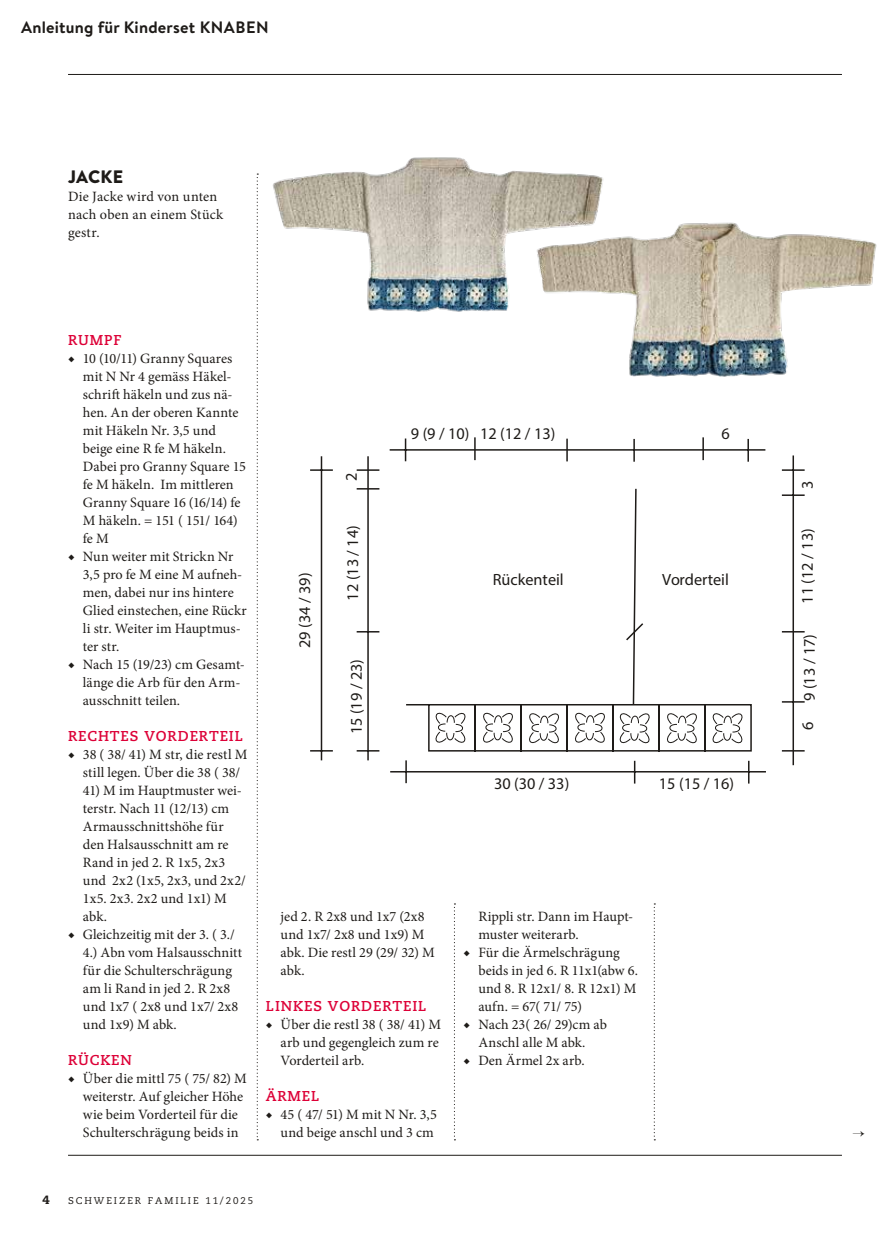
<style>
.page{position:relative;width:893px;height:1234px;background:#fff}
.page>*{position:absolute;margin:0;border:0;box-sizing:border-box;transform-origin:0 0}
.t1{font:900 18px "Brandon Text";letter-spacing:.005em;color:#1e1b18}
.t2{font:700 16.5px "Brandon Text";letter-spacing:.01em;color:#1e1b18}
.t3{font:16.2px "Myriad Pro";color:#1e1b18}
.t4{font:14.25px/18px "Minion Pro";color:#1e1b18}
.t5{font:700 14.25px "Caecilia";letter-spacing:.06em;color:#dd0037}
.t6{font:800 12px "Caecilia";color:#1e1b18}
.t7{font:9.75px "Caecilia";letter-spacing:.2em;color:#1e1b18}
</style>
<div class="page">
<hr style="left:68px;top:1154px;width:774px;height:1px;background:#1e1b18">
<hr style="left:68px;top:74px;width:774px;height:1px;background:#1e1b18">
<svg style="left:257px;top:173px;width:1px;height:967px"></svg>
<svg style="left:454px;top:903px;width:1px;height:237px"></svg>
<svg style="left:654px;top:903px;width:1px;height:237px"></svg>
<img style="left:273px;top:157px;width:331px;height:155px">
<img style="left:528px;top:206px;width:349px;height:171px">
<svg style="left:389px;top:438px;width:377px;height:346px"></svg>
<hr style="left:792px;top:455px;width:2px;height:310px;background:#1e1b18">
<hr style="left:782px;top:469px;width:23px;height:2px;background:#1e1b18">
<hr style="left:782px;top:494px;width:23px;height:2px;background:#1e1b18">
<svg style="left:782px;top:701px;width:23px;height:1px"></svg>
<svg style="left:645px;top:708px;width:101px;height:39px"></svg>
<svg style="left:356px;top:454px;width:289px;height:307px"></svg>
<svg style="left:357px;top:488px;width:22px;height:1px"></svg>
<hr style="left:357px;top:469px;width:22px;height:2px;background:#1e1b18">
<hr style="left:321px;top:456px;width:1px;height:304px;background:#1e1b18">
<svg style="left:310px;top:750px;width:23px;height:1px"></svg>
<hr style="left:310px;top:469px;width:23px;height:2px;background:#1e1b18">
<svg style="left:782px;top:631px;width:23px;height:1px"></svg>
<svg style="left:782px;top:750px;width:23px;height:1px"></svg>
<hr style="left:474px;top:437px;width:2px;height:23px;background:#1e1b18">
<hr style="left:566px;top:438px;width:2px;height:23px;background:#1e1b18">
<hr style="left:702px;top:437px;width:2px;height:23px;background:#1e1b18">
<p class="t2" style="left:21px;top:16px;width:249px">Anleitung für Kinderset KNABEN</p>
<p class="t1" style="left:68px;top:163px;width:56px">JACKE</p>
<p class="t4" style="left:68px;top:187px;width:157px">Die Jacke wird von unten nach oben an einem Stück gestr.</p>
<p class="t5" style="left:68px;top:331px;width:55px">RUMPF</p>
<p class="t4" style="left:83px;top:349px;width:165px;text-indent:-15px">◆ 10 (10/11) Granny Squares mit N Nr 4 gemäss Häkel&shy;schrift häkeln und zus nä&shy;hen. An der oberen Kannte mit Häkeln Nr. 3,5 und beige eine R fe M häkeln.<br>Dabei pro Granny Square 15 fe M häkeln. Im mittleren<br>Granny Square 16 (16/14) fe<br>M häkeln. = 151 ( 151/ 164) fe M</p>
<p class="t4" style="left:83px;top:547px;width:165px;text-indent:-15px">◆ Nun weiter mit Strickn Nr<br>3,5 pro fe M eine M aufneh&shy;men, dabei nur ins hintere<br>Glied einstechen, eine Rückr li str. Weiter im Hauptmus&shy;ter str.</p>
<p class="t4" style="left:83px;top:655px;width:164px;text-indent:-15px">◆ Nach 15 (19/23) cm Gesamt&shy;länge die Arb für den Arm&shy;ausschnitt teilen.</p>
<p class="t5" style="left:68px;top:727px;width:177px">RECHTES VORDERTEIL</p>
<p class="t4" style="left:68px;top:745px;width:181px;text-align:center">◆ 38 ( 38/ 41) M str, die restl M still legen. Über die 38 ( 38/</p>
<p class="t4" style="left:83px;top:781px;width:164px">41) M im Hauptmuster wei&shy;terstr. Nach 11 (12/13) cm<br>Armausschnittshöhe für den Halsausschnitt am re<br>Rand in jed 2. R 1x5, 2x3 und 2x2 (1x5, 2x3, und 2x2/<br>1x5. 2x3. 2x2 und 1x1) M abk.</p>
<p class="t4" style="left:83px;top:925px;width:161px;text-indent:-15px">◆ Gleichzeitig mit der 3. ( 3./<br>4.) Abn vom Halsausschnitt für die Schulterschrägung am li Rand in jed 2. R 2x8 und 1x7 ( 2x8 und 1x7/ 2x8 und 1x9) M abk.</p>
<p class="t5" style="left:68px;top:1051px;width:65px">RÜCKEN</p>
<p class="t4" style="left:83px;top:1069px;width:166px;text-indent:-15px">◆ Über die mittl 75 ( 75/ 82) M weiterstr. Auf gleicher Höhe wie beim Vorderteil für die<br>Schulterschrägung beids in</p>
<p class="t3" style="left:295px;top:647px;width:77px;rotate:-90deg">29 (34 / 39)</p>
<p class="t3" style="left:341px;top:481px;width:10px;rotate:-90deg">2</p>
<p class="t3" style="left:343px;top:600px;width:77px;rotate:-90deg">12 (13 / 14)</p>
<p class="t3" style="left:346px;top:734px;width:77px;rotate:-90deg">15 (19 / 23)</p>
<p class="t3" style="left:411px;top:423px;width:146px">9 (9 / 10) 12 (12 / 13)</p>
<p class="t3" style="left:722px;top:424px;width:10px">6</p>
<p class="t3" style="left:493px;top:569px;width:72px">Rückenteil</p>
<p class="t3" style="left:662px;top:569px;width:68px">Vorderteil</p>
<p class="t3" style="left:494px;top:773px;width:77px">30 (30 / 33)</p>
<p class="t3" style="left:659px;top:773px;width:77px">15 (15 / 16)</p>
<p class="t4" style="left:281px;top:907px;width:156px">jed 2. R 2x8 und 1x7 (2x8 und 1x7/ 2x8 und 1x9) M abk. Die restl 29 (29/ 32) M abk.</p>
<p class="t5" style="left:266px;top:997px;width:162px">LINKES VORDERTEIL</p>
<p class="t4" style="left:281px;top:1015px;width:162px;text-indent:-15px">◆ Über die restl 38 ( 38/ 41) M arb und gegengleich zum re<br>Vorderteil arb.</p>
<p class="t5" style="left:266px;top:1087px;width:55px">ÄRMEL</p>
<p class="t4" style="left:266px;top:1105px;width:173px;text-align:right">◆ 45 ( 47/ 51) M mit N Nr. 3,5 und beige anschl und 3 cm</p>
<p class="t4" style="left:478px;top:907px;width:156px">Rippli str. Dann im Haupt&shy;muster weiterarb.</p>
<p class="t4" style="left:478px;top:943px;width:161px;text-indent:-15px">◆ Für die Ärmelschrägung beids in jed 6. R 11x1(abw 6. und 8. R 12x1/ 8. R 12x1) M aufn. = 67( 71/ 75)</p>
<p class="t4" style="left:463px;top:1015px;width:145px;text-align:center">◆ Nach 23( 26/ 29)cm ab<br>Anschl alle M abk.</p>
<p class="t4" style="left:463px;top:1051px;width:123px">◆ Den Ärmel 2x arb.</p>
<p class="t6" style="left:43px;top:1192px;width:9px">4</p>
<p class="t7" style="left:68px;top:1194px;width:187px">SCHWEIZER FAMILIE 11/2025</p>
<p class="t3" style="left:797px;top:488px;width:10px;rotate:-90deg">3</p>
<p class="t3" style="left:797px;top:603px;width:77px;rotate:-90deg">11 (12 / 13)</p>
<p class="t3" style="left:799px;top:700px;width:68px;rotate:-90deg">9 (13 / 17)</p>
<p class="t3" style="left:798px;top:730px;width:10px;rotate:-90deg">6</p>
</div>
